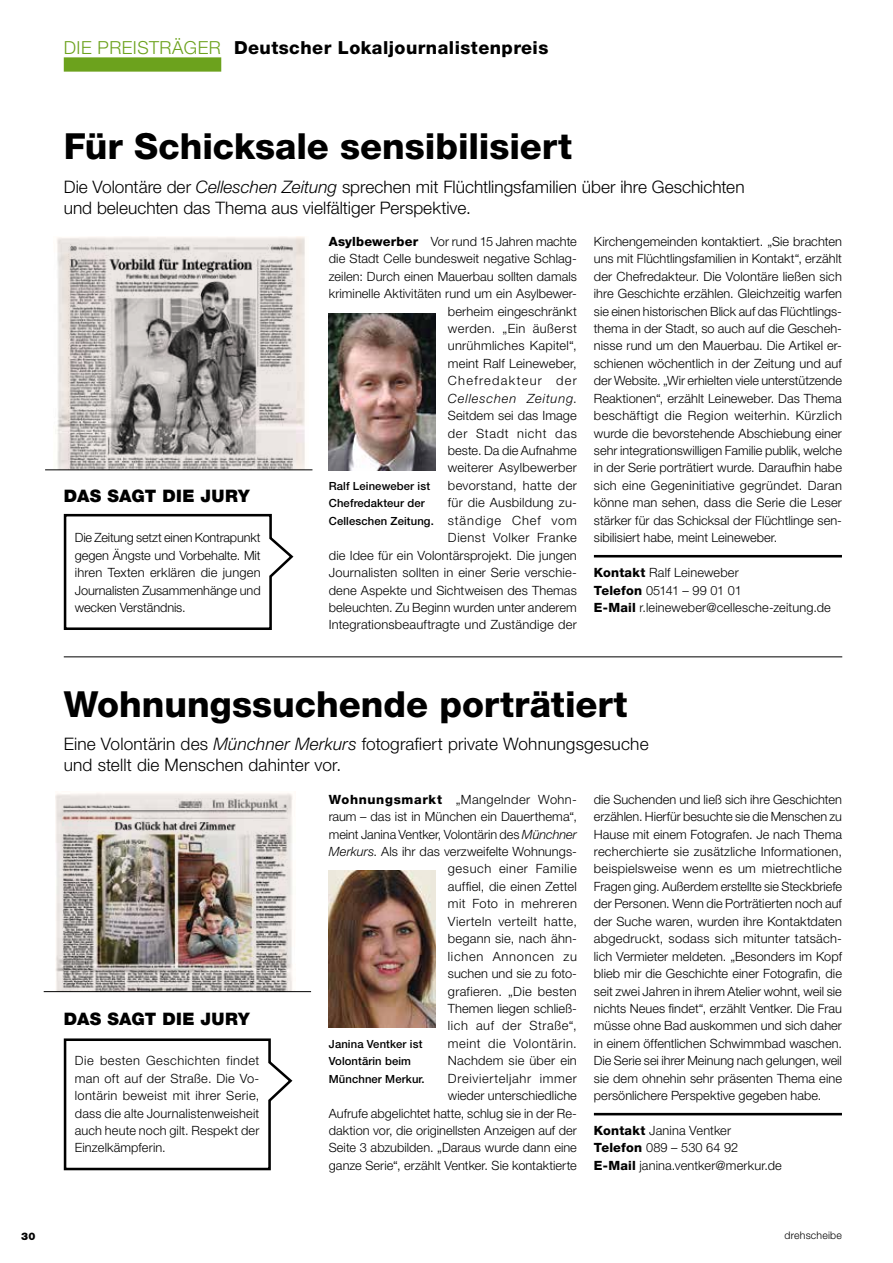
<style>
.page{position:relative;width:893px;height:1263px;background:#fff}
.page>*{position:absolute;margin:0;border:0;box-sizing:border-box;transform-origin:0 0}
.t1{font:800 36px "Helvetica Neue LT Std";color:#000}
.t2{font:800 18px "Helvetica Neue LT Std";letter-spacing:.025em;color:#000}
.t3{font:300 17.25px/21px "Helvetica Neue LT Std";color:#000}
.t4{font:900 17.25px "Helvetica Neue LT Std";letter-spacing:.015em;color:#000}
.t5{font:300 12.75px/17.4px "Helvetica Neue LT Std";letter-spacing:.005em;color:#000;text-align:justify}
.t6{font:500 11.25px/17.4px "Helvetica Neue LT Std";letter-spacing:.01em;color:#000}
.t7{font:300 10.5px "Helvetica Neue LT Std";letter-spacing:.02em;color:#000}
.t8{font:900 10.5px "Helvetica Neue LT Std";color:#000}
.s1{font-weight:300;color:#6ca21d}
.s2{font-style:italic}
.s3{font-weight:800}
</style>
<div class="page">
<div style="left:64px;top:57px;width:157px;height:15px;background:#6ca21d"></div>
<hr style="left:594px;top:1113px;width:248px;height:2px;background:#000">
<img style="left:329px;top:870px;width:106px;height:158px">
<svg style="left:63px;top:1038px;width:230px;height:133px"></svg>
<hr style="left:64px;top:656px;width:778px;height:1px;background:#000">
<svg style="left:63px;top:513px;width:231px;height:117px"></svg>
<img style="left:55px;top:237px;width:250px;height:232px">
<img style="left:68px;top:245px;width:226px;height:224px">
<hr style="left:594px;top:555px;width:248px;height:2px;background:#000">
<img style="left:329px;top:313px;width:106px;height:158px">
<img style="left:56px;top:793px;width:237px;height:198px">
<hr style="left:45px;top:469px;width:267px;height:1px;background:#000">
<hr style="left:44px;top:991px;width:267px;height:1px;background:#000">
<img style="left:63px;top:799px;width:226px;height:193px">
<h2 class="t2" style="left:64px;top:37px;width:486px"><span class="s1">DIE PREISTRÄGER</span> Deutscher Lokaljournalistenpreis</h2>
<h1 class="t1" style="left:64px;top:124px;width:510px">Für Schicksale sensibilisiert</h1>
<h3 class="t3" style="left:64px;top:176px;width:682px">Die Volontäre der <span class="s2">Celleschen Zeitung</span> sprechen mit Flüchtlingsfamilien über ihre Geschichten und beleuchten das Thema aus vielfältiger Perspektive.</h3>
<h3 class="t4" style="left:64px;top:485px;width:187px">DAS SAGT DIE JURY</h3>
<p class="t5" style="left:75px;top:529px;width:187px">Die Zeitung setzt einen Kontrapunkt gegen Ängste und Vorbehalte. Mit ihren Texten erklären die jungen Journalisten Zusammenhänge und wecken Verständnis.</p>
<p class="t5" style="left:329px;top:232px;width:250px;text-align:right"><span class="s3">Asylbewerber</span> Vor rund 15 Jahren machte die Stadt Celle bundesweit negative Schlag&shy;zeilen: Durch einen Mauerbau sollten damals kriminelle Aktivitäten rund um ein Asylbewer&shy;berheim eingeschränkt<br>werden. „Ein äußerst<br>unrühmliches Kapitel“,<br>meint Ralf Leineweber,<br>Chefredakteur der<br><span class="s2">Celleschen Zeitung</span>.<br>Seitdem sei das Image<br>der Stadt nicht das<br>beste. Da die Aufnahme<br>weiterer Asylbewerber<br>bevorstand, hatte der<br>für die Ausbildung zu-<br>ständige Chef vom<br>Dienst Volker Franke<br>die Idee für ein Volontärsprojekt. Die jungen<br>Journalisten sollten in einer Serie verschie&shy;dene Aspekte und Sichtweisen des Themas beleuchten. Zu Beginn wurden unter anderem<br>Integrationsbeauftragte und Zuständige der</p>
<p class="t5" style="left:594px;top:232px;width:250px;text-align:left">Kirchengemeinden kontaktiert. „Sie brachten uns mit Flüchtlingsfamilien in Kontakt“, erzählt der Chefredakteur. Die Volontäre ließen sich ihre Geschichte erzählen. Gleichzeitig warfen sie einen historischen Blick auf das Flüchtlings&shy;thema in der Stadt, so auch auf die Gescheh&shy;nisse rund um den Mauerbau. Die Artikel er&shy;schienen wöchentlich in der Zeitung und auf der Website. „Wir erhielten viele unterstützende Reaktionen“, erzählt Leineweber. Das Thema beschäftigt die Region weiterhin. Kürzlich wurde die bevorstehende Abschiebung einer sehr integrationswilligen Familie publik, welche in der Serie porträtiert wurde. Daraufhin habe sich eine Gegeninitiative gegründet. Daran könne man sehen, dass die Serie die Leser stärker für das Schicksal der Flüchtlinge sen&shy;sibilisiert habe, meint Leineweber.</p>
<p class="t6" style="left:329px;top:477px;width:106px">Ralf Leineweber ist<br>Chefredakteur der<br>Celleschen Zeitung.</p>
<p class="t5" style="left:594px;top:563px;width:238px;text-align:left"><span class="s3">Kontakt</span> Ralf Leineweber<br><span class="s3">Telefon</span> 05141 – 99 01 01<br><span class="s3">E-Mail</span> r.leineweber@cellesche-zeitung.de</p>
<h1 class="t1" style="left:64px;top:682px;width:565px">Wohnungssuchende porträtiert</h1>
<h3 class="t3" style="left:64px;top:733px;width:586px">Eine Volontärin des <span class="s2">Münchner Merkurs</span> fotografiert private Wohnungsgesuche und stellt die Menschen dahinter vor.</h3>
<h3 class="t4" style="left:64px;top:1009px;width:187px">DAS SAGT DIE JURY</h3>
<p class="t5" style="left:75px;top:1052px;width:186px">Die besten Geschichten findet man oft auf der Straße. Die Vo&shy;lontärin beweist mit ihrer Serie, dass die alte Journalistenweisheit auch heute noch gilt. Respekt der Einzelkämpferin.</p>
<p class="t5" style="left:329px;top:790px;width:250px;text-align:right"><span class="s3">Wohnungsmarkt</span> „Mangelnder Wohn&shy;raum – das ist in München ein Dauerthema“, meint Janina Ventker, Volontärin des <span class="s2">Münchner<br>Merkurs</span>. Als ihr das verzweifelte Wohnungs&shy;gesuch einer Familie<br>auffiel, die einen Zettel<br>mit Foto in mehreren<br>Vierteln verteilt hatte,<br>begann sie, nach ähn-<br>lichen Annoncen zu<br>suchen und sie zu foto-<br>grafieren. „Die besten<br>Themen liegen schließ-<br>lich auf der Straße“,<br>meint die Volontärin.<br>Nachdem sie über ein<br>Dreivierteljahr immer<br>wieder unterschiedliche<br>Aufrufe abgelichtet hatte, schlug sie in der Re&shy;daktion vor, die originellsten Anzeigen auf der<br>Seite 3 abzubilden. „Daraus wurde dann eine ganze Serie“, erzählt Ventker. Sie kontaktierte</p>
<p class="t5" style="left:594px;top:790px;width:250px">die Suchenden und ließ sich ihre Geschichten erzählen. Hierfür besuchte sie die Menschen zu Hause mit einem Fotografen. Je nach Thema recherchierte sie zusätzliche Informationen, beispielsweise wenn es um mietrechtliche Fragen ging. Außerdem erstellte sie Steckbriefe der Personen. Wenn die Porträtierten noch auf der Suche waren, wurden ihre Kontaktdaten abgedruckt, sodass sich mitunter tatsäch&shy;lich Vermieter meldeten. „Besonders im Kopf blieb mir die Geschichte einer Fotografin, die seit zwei Jahren in ihrem Atelier wohnt, weil sie nichts Neues findet“, erzählt Ventker. Die Frau müsse ohne Bad auskommen und sich daher in einem öffentlichen Schwimmbad waschen.<br>Die Serie sei ihrer Meinung nach gelungen, weil sie dem ohnehin sehr präsenten Thema eine persönlichere Perspektive gegeben habe.</p>
<p class="t6" style="left:329px;top:1035px;width:97px">Janina Ventker ist<br>Volontärin beim<br>Münchner Merkur.</p>
<p class="t5" style="left:594px;top:1121px;width:189px;text-align:left"><span class="s3">Kontakt</span> Janina Ventker<br><span class="s3">Telefon</span> 089 – 530 64 92<br><span class="s3">E-Mail</span> janina.ventker@merkur.de</p>
<p class="t8" style="left:21px;top:1230px;width:16px">30</p>
<p class="t7" style="left:784px;top:1229px;width:59px">drehscheibe</p>
</div>
